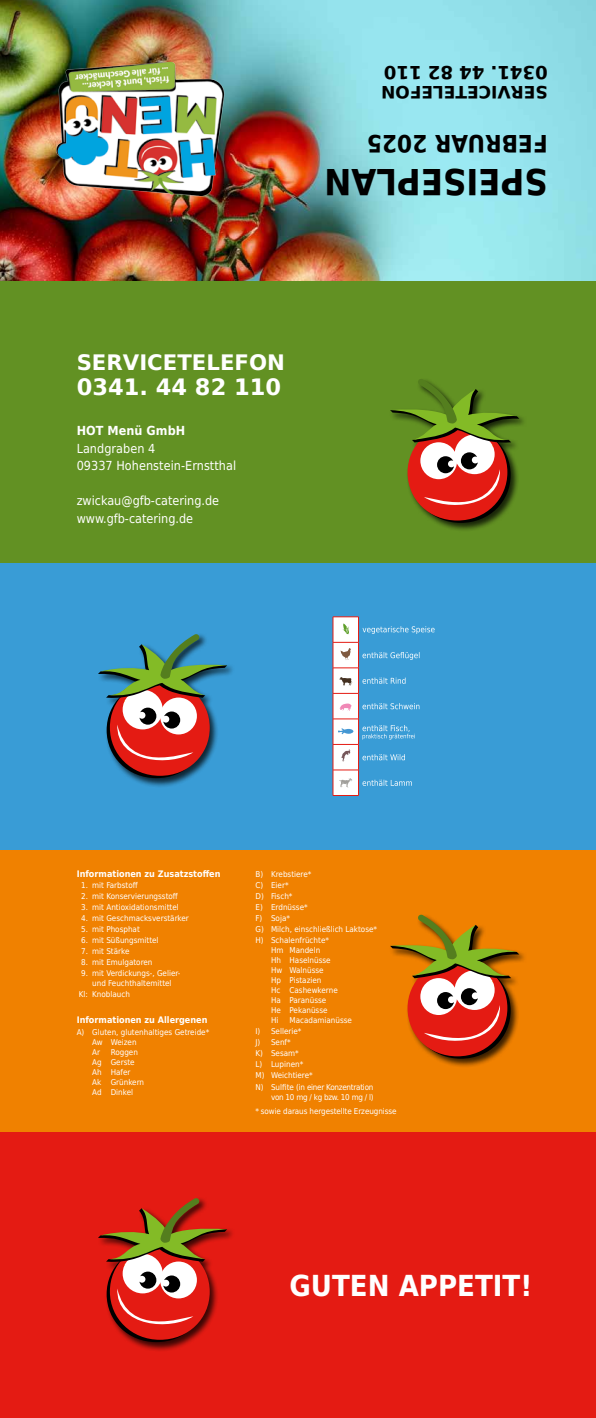
<style>
.page{position:relative;width:596px;height:1418px;background:#fff}
.page>*{position:absolute;margin:0;border:0;box-sizing:border-box;transform-origin:0 0}
.t1{font:700 36px "DejaVu Sans Condensed";color:#000}
.t2{font:700 29px "DejaVu Sans Condensed";color:#fff}
.t3{font:700 24px "DejaVu Sans Condensed";color:#000}
.t4{font:700 22.5px "DejaVu Sans";color:#fff}
.t5{font:700 21.2px "DejaVu Sans";color:#fff}
.t6{font:700 18px "DejaVu Sans";color:#000}
.t7{font:700 17px "DejaVu Sans";color:#000}
.t8{font:12.5px/17.5px "DejaVu Sans Condensed";color:#fff}
.t9{font:700 12.5px "DejaVu Sans Condensed";letter-spacing:.005em;color:#fff}
.t10{font:700 9px "DejaVu Sans Condensed";color:#fff}
.t11{font:8px/10px "DejaVu Sans Condensed";color:#fff}
.t12{font:8px/10px "DejaVu Sans Condensed";letter-spacing:-.03em;color:#fff;text-align:right}
</style>
<div class="page">
<div style="left:0;top:1121px;width:595px;height:296px;background:#e41b13"></div>
<div style="left:0;top:842px;width:595px;height:289px;background:#f08100"></div>
<div style="left:0;top:270px;width:595px;height:305px;background:#629123"></div>
<div style="left:0;top:563px;width:595px;height:286px;background:#399cd6"></div>
<img style="left:0;top:0;width:595px;height:281px">
<svg style="left:332px;top:616px;width:102px;height:180px"></svg>
<img style="left:32px;top:36px;width:223px;height:190px">
<div style="left:389px;top:378px;width:138px;height:154px;background:#000;opacity:.75"></div>
<svg style="left:390px;top:378px;width:129px;height:145px"></svg>
<div style="left:97px;top:633px;width:139px;height:154px;background:#000;opacity:.75"></div>
<svg style="left:98px;top:633px;width:129px;height:145px"></svg>
<div style="left:389px;top:913px;width:138px;height:155px;background:#000;opacity:.75"></div>
<svg style="left:390px;top:914px;width:129px;height:144px"></svg>
<div style="left:97px;top:1196px;width:139px;height:155px;background:#000;opacity:.75"></div>
<svg style="left:98px;top:1197px;width:129px;height:144px"></svg>
<h3 class="t6" style="left:547px;top:87px;width:165px;rotate:-180deg">0341. 44 82 110</h3>
<h3 class="t7" style="left:547px;top:105px;width:168px;rotate:-180deg">SERVICETELEFON</h3>
<h3 class="t3" style="left:547px;top:163px;width:182px;rotate:-180deg">FEBRUAR 2025</h3>
<h1 class="t1" style="left:547px;top:212px;width:225px;rotate:-180deg">SPEISEPLAN</h1>
<h3 class="t5" style="left:77px;top:345px;width:210px">SERVICETELEFON</h3>
<h3 class="t4" style="left:77px;top:369px;width:206px">0341. 44 82 110</h3>
<h3 class="t9" style="left:77px;top:420px;width:110px">HOT Menü GmbH</h3>
<h3 class="t8" style="left:77px;top:439px;width:161px">Landgraben 4<br>09337 Hohenstein-Ernstthal</h3>
<h3 class="t8" style="left:77px;top:492px;width:144px">zwickau@gfb-catering.de www.gfb-catering.de</h3>
<p class="t10" style="left:77px;top:866px;width:145px">Informationen zu Zusatzstoffen</p>
<p class="t11" style="left:81px;top:880px;width:58px">1. mit Farbstoff</p>
<p class="t11" style="left:81px;top:891px;width:98px">2. mit Konservierungsstoff</p>
<p class="t11" style="left:81px;top:902px;width:99px">3. mit Antioxidationsmittel</p>
<p class="t11" style="left:81px;top:913px;width:109px">4. mit Geschmacksverstärker</p>
<p class="t11" style="left:81px;top:924px;width:60px">5. mit Phosphat</p>
<p class="t11" style="left:81px;top:935px;width:79px">6. mit Süßungsmittel</p>
<p class="t11" style="left:81px;top:946px;width:50px">7. mit Stärke</p>
<p class="t11" style="left:81px;top:957px;width:73px">8. mit Emulgatoren</p>
<p class="t11" style="left:81px;top:968px;width:101px;line-height:9.6px;text-align:center">9. mit Verdickungs-, Gelier&shy;und Feuchthaltemittel</p>
<p class="t11" style="left:79px;top:988px;width:53px">Kl: Knoblauch</p>
<p class="t10" style="left:77px;top:1012px;width:132px">Informationen zu Allergenen</p>
<p class="t11" style="left:92px;top:1026px;width:118px;text-indent:-16px">A) Gluten, glutenhaltiges Getreide*<br>Aw Weizen<br>Ar</p>
<p class="t11" style="left:92px;top:1046px;width:53px;text-indent:18px">Roggen<br>Ag Gerste<br>Ah Hafer<br>Ak Grünkern<br>Ad Dinkel</p>
<p class="t11" style="left:255px;top:868px;width:123px;line-height:11px">B) Krebstiere*<br>C) Eier*<br>D) Fisch*<br>E) Erdnüsse*<br>F) Soja*<br>G) Milch, einschließlich Laktose*<br>H) Schalenfrüchte*</p>
<p class="t11" style="left:271px;top:944px;width:68px">Hm Mandeln<br>Hh Haselnüsse<br>Hw Walnüsse<br>Hp Pistazien<br>Hc Cashewkerne<br>Ha Paranüsse<br>He Pekanüsse<br>Hi</p>
<p class="t11" style="left:255px;top:1014px;width:98px;line-height:11px;text-indent:34px">Macadamianüsse<br>I) Sellerie*<br>J) Senf*<br>K) Sesam*<br>L) Lupinen*<br>M) Weichtiere*</p>
<p class="t12" style="left:255px;top:1081px;width:120px">N) Sulfite (in einer Konzentration von 10 mg / kg bzw. 10 mg / l)</p>
<p class="t11" style="left:255px;top:1105px;width:142px">* sowie daraus hergestellte Erzeugnisse</p>
<h2 class="t2" style="left:289px;top:1261px;width:244px">GUTEN APPETIT!</h2>
</div>
